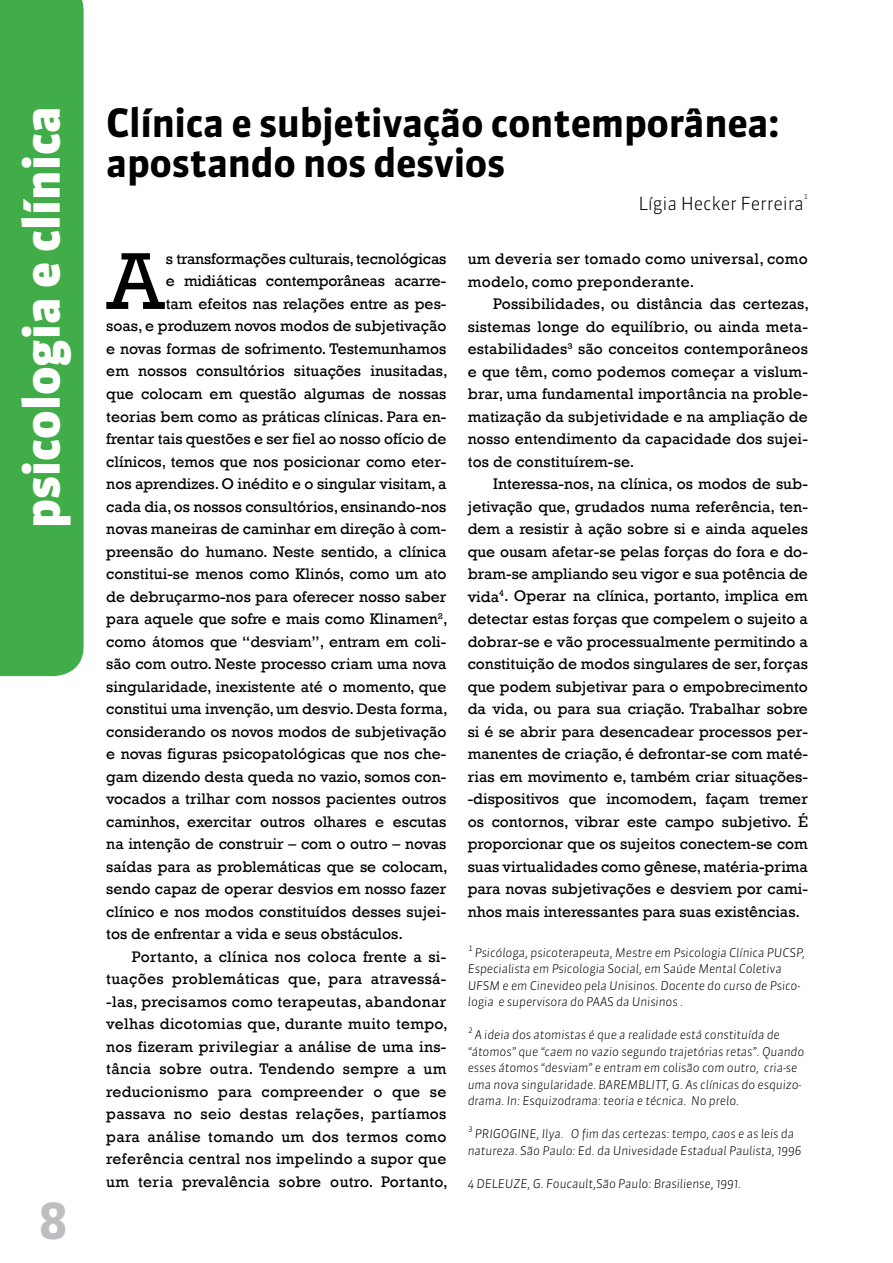
<style>
.page{position:relative;width:893px;height:1263px;background:#fff}
.page>*{position:absolute;margin:0;border:0;box-sizing:border-box;transform-origin:0 0}
.t1{font:82.05px "Rockwell";color:#000}
.t2{font:900 49.5px "Sanuk";color:#fff}
.t3{font:700 49.5px "Sanuk";color:#bcbec0}
.t4{font:700 39px/40.5px "Sanuk";letter-spacing:-.01em;color:#000}
.t5{font:300 18px "Sanuk";letter-spacing:-.01em;color:#000}
.t6{font:15.75px/22.5px "Rockwell";color:#000;text-align:justify}
.t7{font:15.75px/22.5px "Rockwell";letter-spacing:.02em;color:#000}
.t8{font:italic 300 12px/16.5px "Sanuk";letter-spacing:-.01em;color:#000}
</style>
<div class="page">
<div style="left:0;top:0;width:84px;height:676px;background:#41ad49"></div>
<h2 class="t2" style="left:11px;top:528px;width:423px;rotate:-90deg">psicologia e clínica</h2>
<h2 class="t3" style="left:38px;top:1190px;width:31px">8</h2>
<h3 class="t4" style="left:106px;top:102px;width:675px">Clínica e subjetivação contemporânea: apostando nos desvios</h3>
<h1 class="t1" style="left:107px;top:234px;width:59px">A</h1>
<p class="t6" style="left:166px;top:248px;width:282px">s transformações culturais, tecnológicas</p>
<p class="t6" style="left:166px;top:270px;width:282px">e midiáticas contemporâneas acarre-</p>
<p class="t6" style="left:166px;top:293px;width:282px">tam efeitos nas relações entre as pes-</p>
<p class="t6" style="left:106px;top:315px;width:342px">soas, e produzem novos modos de subjetivação</p>
<p class="t6" style="left:106px;top:338px;width:342px">e novas formas de sofrimento. Testemunhamos</p>
<p class="t6" style="left:106px;top:360px;width:343px">em nossos consultórios situações inusitadas,</p>
<p class="t6" style="left:106px;top:383px;width:342px">que colocam em questão algumas de nossas</p>
<p class="t6" style="left:106px;top:405px;width:342px">teorias bem como as práticas clínicas. Para en-</p>
<p class="t6" style="left:106px;top:428px;width:342px">frentar tais questões e ser fiel ao nosso ofício de</p>
<p class="t6" style="left:106px;top:450px;width:342px">clínicos, temos que nos posicionar como eter-</p>
<p class="t6" style="left:106px;top:473px;width:342px">nos aprendizes. O inédito e o singular visitam, a</p>
<p class="t6" style="left:106px;top:495px;width:342px">cada dia, os nossos consultórios, ensinando-nos</p>
<p class="t6" style="left:106px;top:518px;width:342px">novas maneiras de caminhar em direção à com-</p>
<p class="t6" style="left:106px;top:540px;width:342px">preensão do humano. Neste sentido, a clínica</p>
<p class="t6" style="left:106px;top:563px;width:342px">constitui-se menos como Klinós, como um ato</p>
<p class="t6" style="left:106px;top:585px;width:342px">de debruçarmo-nos para oferecer nosso saber</p>
<p class="t6" style="left:106px;top:608px;width:343px">para aquele que sofre e mais como Klinamen²,</p>
<p class="t6" style="left:106px;top:630px;width:342px">como átomos que “desviam”, entram em coli-</p>
<p class="t6" style="left:106px;top:653px;width:342px">são com outro. Neste processo criam uma nova</p>
<p class="t6" style="left:106px;top:675px;width:342px">singularidade, inexistente até o momento, que</p>
<p class="t6" style="left:106px;top:698px;width:343px">constitui uma invenção, um desvio. Desta forma,</p>
<p class="t6" style="left:106px;top:720px;width:342px">considerando os novos modos de subjetivação</p>
<p class="t6" style="left:106px;top:743px;width:342px">e novas figuras psicopatológicas que nos che-</p>
<p class="t6" style="left:106px;top:765px;width:342px">gam dizendo desta queda no vazio, somos con-</p>
<p class="t6" style="left:106px;top:788px;width:342px">vocados a trilhar com nossos pacientes outros</p>
<p class="t6" style="left:106px;top:810px;width:342px">caminhos, exercitar outros olhares e escutas</p>
<p class="t6" style="left:106px;top:833px;width:342px">na intenção de construir – com o outro – novas</p>
<p class="t6" style="left:106px;top:855px;width:343px">saídas para as problemáticas que se colocam,</p>
<p class="t6" style="left:106px;top:878px;width:342px">sendo capaz de operar desvios em nosso fazer</p>
<p class="t6" style="left:106px;top:900px;width:342px">clínico e nos modos constituídos desses sujei-</p>
<p class="t6" style="left:106px;top:923px;width:298px">tos de enfrentar a vida e seus obstáculos.</p>
<p class="t7" style="left:132px;top:945px;width:316px">Portanto, a clínica nos coloca frente a si-</p>
<p class="t7" style="left:106px;top:968px;width:342px">tuações problemáticas que, para atravessá-</p>
<p class="t7" style="left:106px;top:990px;width:342px">-las, precisamos como terapeutas, abandonar</p>
<p class="t7" style="left:106px;top:1013px;width:343px">velhas dicotomias que, durante muito tempo,</p>
<p class="t7" style="left:106px;top:1035px;width:342px">nos fizeram privilegiar a análise de uma ins-</p>
<p class="t7" style="left:106px;top:1058px;width:342px">tância sobre outra. Tendendo sempre a um</p>
<p class="t7" style="left:106px;top:1080px;width:342px">reducionismo para compreender o que se</p>
<p class="t7" style="left:106px;top:1103px;width:342px">passava no seio destas relações, partíamos</p>
<p class="t7" style="left:106px;top:1125px;width:342px">para análise tomando um dos termos como</p>
<p class="t7" style="left:106px;top:1148px;width:342px">referência central nos impelindo a supor que</p>
<p class="t7" style="left:106px;top:1170px;width:343px">um teria prevalência sobre outro. Portanto,</p>
<p class="t5" style="left:638px;top:192px;width:171px">Lígia Hecker Ferreira<sup>¹</sup></p>
<p class="t7" style="left:468px;top:248px;width:342px">um deveria ser tomado como universal, como modelo, como preponderante.</p>
<p class="t6" style="left:468px;top:293px;width:343px;text-indent:26px">Possibilidades, ou distância das certezas, sistemas longe do equilíbrio, ou ainda meta&shy;estabilidades³ são conceitos contemporâneos e que têm, como podemos começar a vislum&shy;brar, uma fundamental importância na proble&shy;matização da subjetividade e na ampliação de nosso entendimento da capacidade dos sujei&shy;tos de constituírem-se.</p>
<p class="t6" style="left:468px;top:473px;width:342px;text-indent:26px">Interessa-nos, na clínica, os modos de sub&shy;jetivação que, grudados numa referência, ten&shy;dem a resistir à ação sobre si e ainda aqueles que ousam afetar-se pelas forças do fora e do&shy;bram-se ampliando seu vigor e sua potência de vida<sup>4</sup>. Operar na clínica, portanto, implica em detectar estas forças que compelem o sujeito a dobrar-se e vão processualmente permitindo a constituição de modos singulares de ser, forças que podem subjetivar para o empobrecimento da vida, ou para sua criação. Trabalhar sobre si é se abrir para desencadear processos per&shy;manentes de criação, é defrontar-se com maté&shy;rias em movimento e, também criar situações--dispositivos que incomodem, façam tremer os contornos, vibrar este campo subjetivo. É proporcionar que os sujeitos conectem-se com suas virtualidades como gênese, matéria-prima para novas subjetivações e desviem por cami&shy;nhos mais interessantes para suas existências.</p>
<p class="t8" style="left:468px;top:944px;width:339px">¹ Psicóloga, psicoterapeuta, Mestre em Psicologia Clínica PUCSP, Especialista em Psicologia Social, em Saúde Mental Coletiva UFSM e em Cinevideo pela Unisinos. Docente do curso de Psico&shy;logia e supervisora do PAAS da Unisinos .</p>
<p class="t8" style="left:468px;top:1026px;width:338px">² A ideia dos atomistas é que a realidade está constituída de “átomos” que “caem no vazio segundo trajetórias retas”. Quando esses átomos “desviam” e entram em colisão com outro, cria-se uma nova singularidade. BAREMBLITT, G. As clínicas do esquizo&shy;drama. In: Esquizodrama: teoria e técnica. No prelo.</p>
<p class="t8" style="left:468px;top:1125px;width:335px">³ PRIGOGINE, Ilya. O fim das certezas: tempo, caos e as leis da natureza. São Paulo: Ed. da Univesidade Estadual Paulista, 1996</p>
<p class="t8" style="left:468px;top:1175px;width:275px">4 DELEUZE, G. Foucault,São Paulo: Brasiliense, 1991.</p>
</div>
